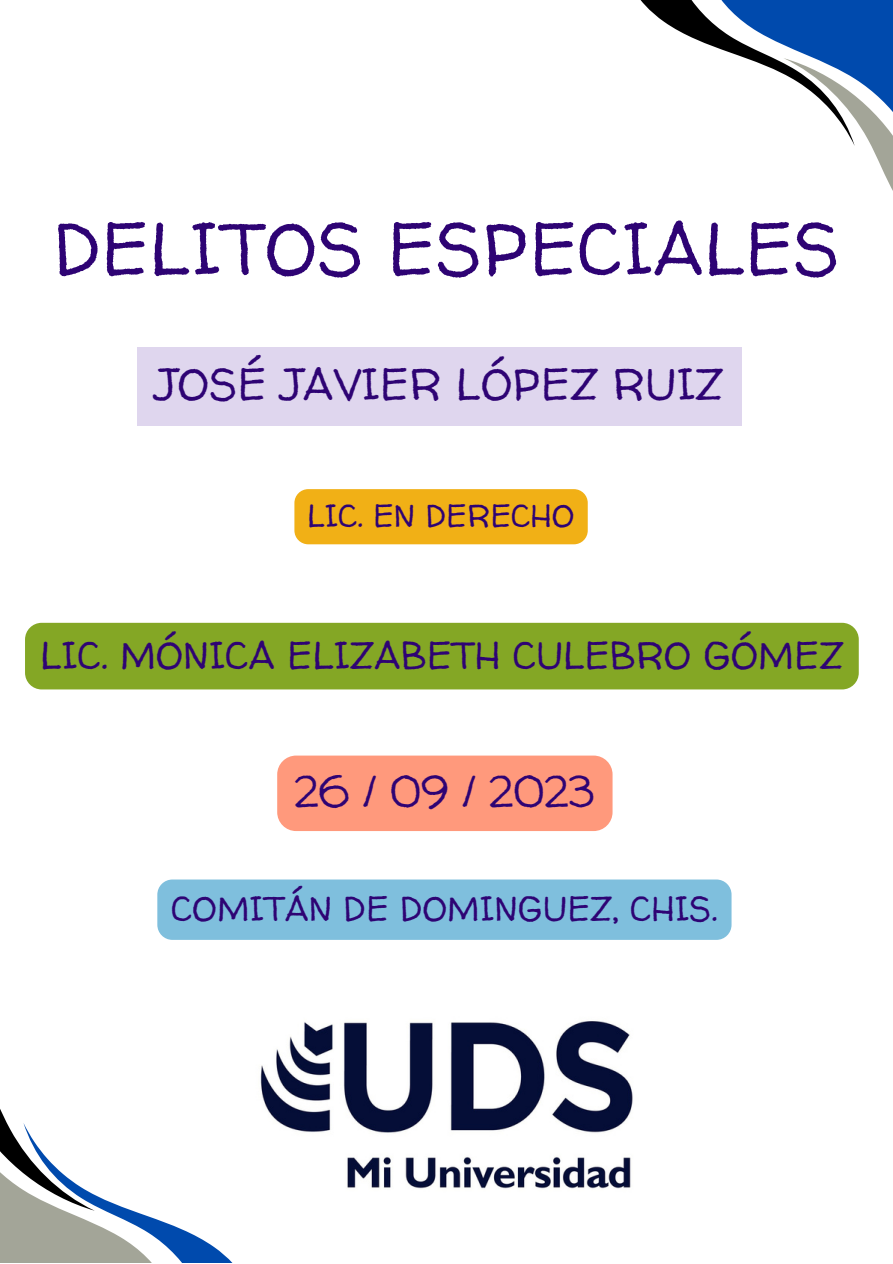
<style>
.page{position:relative;width:893px;height:1264px;background:#fff}
.page>*{position:absolute;margin:0;border:0;box-sizing:border-box;transform-origin:0 0}
.t1{font:72.9px "Walter Turncoat";color:#2e0374}
.t2{font:44.1px "Walter Turncoat";color:#2e0374}
.t3{font:43.05px "Walter Turncoat";color:#2e0374}
.t4{font:38.1px "Walter Turncoat";color:#2e0374}
.t5{font:34.5px "Walter Turncoat";color:#2e0374}
.t6{font:31.5px "Walter Turncoat";color:#2e0374}
</style>
<div class="page">
<svg style="left:640px;top:0;width:252px;height:189px"></svg>
<svg style="left:0;top:1109px;width:232px;height:153px"></svg>
<img style="left:260px;top:1021px;width:373px;height:168px">
<div style="left:157px;top:879px;width:574px;height:60px;background:#7fbfdd;border-radius:15px"></div>
<div style="left:294px;top:489px;width:293px;height:55px;background:#f1b016;border-radius:14px"></div>
<div style="left:25px;top:623px;width:833px;height:66px;background:#84a725;border-radius:17px"></div>
<div style="left:277px;top:755px;width:335px;height:76px;background:#ff997c;border-radius:19px"></div>
<div style="left:137px;top:347px;width:604px;height:79px;background:#dfd6ee"></div>
<p class="t1" style="left:53px;top:198px;width:788px">DELITOS ESPECIALES</p>
<p class="t2" style="left:155px;top:354px;width:570px">JOSÉ JAVIER LÓPEZ RUIZ</p>
<p class="t6" style="left:307px;top:494px;width:269px">LIC. EN DERECHO</p>
<p class="t4" style="left:40px;top:628px;width:805px">LIC. MÓNICA ELIZABETH CULEBRO GÓMEZ</p>
<p class="t3" style="left:294px;top:762px;width:301px">26 / 09 / 2023</p>
<p class="t5" style="left:171px;top:884px;width:548px">COMITÁN DE DOMINGUEZ, CHIS.</p>
</div>
